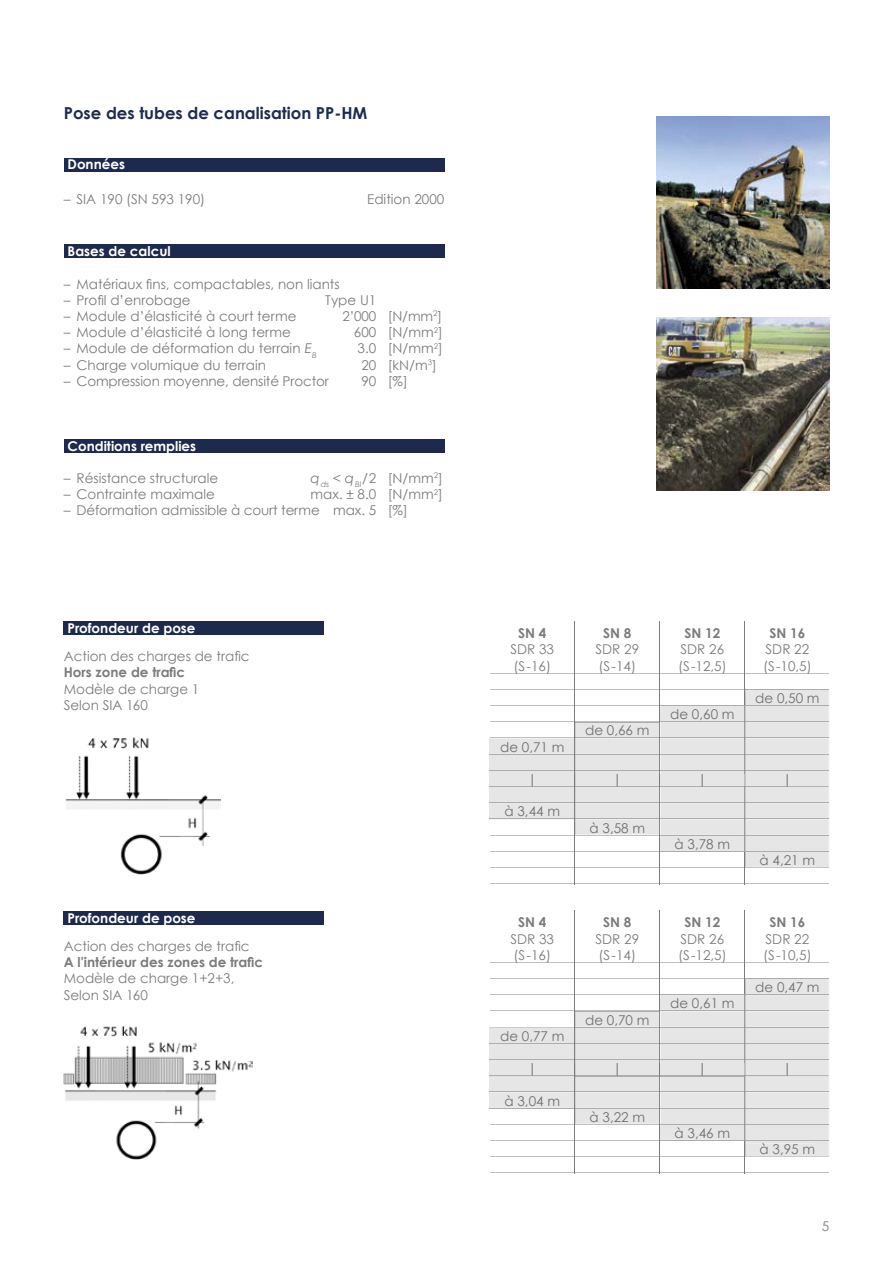
<style>
.page{position:relative;width:893px;height:1263px;background:#fff}
.page>*{position:absolute;margin:0;border:0;box-sizing:border-box;transform-origin:0 0}
.t1{font:700 16.5px "Century Gothic";color:#1d2c4f}
.t2{font:13.5px/16.2px "Century Gothic";color:#7c7c7c}
.t3{font:13.5px "Century Gothic";color:#707070}
.t4{font:700 13.5px "Century Gothic";color:#7c7c7c}
.t5{font:700 13.5px "Century Gothic";color:#fff}
.s1{font-style:italic}
</style>
<div class="page">
<img style="left:657px;top:116px;width:172px;height:172px">
<img style="left:657px;top:318px;width:172px;height:172px">
<div style="left:64px;top:158px;width:380px;height:13px;background:#1d294d"></div>
<div style="left:64px;top:245px;width:380px;height:13px;background:#1d294d"></div>
<div style="left:64px;top:439px;width:380px;height:14px;background:#1d294d"></div>
<hr style="left:490px;top:673px;width:338px;height:1px;background:#c0c0c0">
<hr style="left:490px;top:689px;width:338px;height:1px;background:#c0c0c0">
<hr style="left:490px;top:867px;width:338px;height:1px;background:#c0c0c0">
<hr style="left:490px;top:883px;width:338px;height:1px;background:#c0c0c0">
<hr style="left:490px;top:962px;width:338px;height:1px;background:#c0c0c0">
<hr style="left:490px;top:978px;width:338px;height:1px;background:#c0c0c0">
<hr style="left:490px;top:1156px;width:338px;height:1px;background:#c0c0c0">
<hr style="left:490px;top:1172px;width:338px;height:1px;background:#c0c0c0">
<hr style="left:574px;top:621px;width:1px;height:264px;background:#7c7c7c">
<hr style="left:659px;top:621px;width:1px;height:264px;background:#7c7c7c">
<hr style="left:744px;top:621px;width:1px;height:264px;background:#7c7c7c">
<hr style="left:574px;top:910px;width:1px;height:264px;background:#7c7c7c">
<hr style="left:659px;top:910px;width:1px;height:264px;background:#7c7c7c">
<hr style="left:744px;top:910px;width:1px;height:264px;background:#7c7c7c">
<svg style="left:490px;top:690px;width:339px;height:177px"></svg>
<hr style="left:490px;top:802px;width:84px;height:1px;background:#adadad">
<hr style="left:490px;top:819px;width:84px;height:1px;background:#adadad">
<div style="left:490px;top:742px;width:73px;height:11px;background:#e6e6e6"></div>
<div style="left:490px;top:774px;width:84px;height:12px;background:#e6e6e6"></div>
<hr style="left:490px;top:786px;width:84px;height:1px;background:#adadad">
<div style="left:490px;top:806px;width:70px;height:12px;background:#e6e6e6"></div>
<svg style="left:490px;top:979px;width:339px;height:177px"></svg>
<hr style="left:490px;top:1091px;width:84px;height:1px;background:#adadad">
<hr style="left:490px;top:1108px;width:84px;height:1px;background:#adadad">
<div style="left:490px;top:1031px;width:73px;height:11px;background:#e6e6e6"></div>
<div style="left:490px;top:1063px;width:84px;height:12px;background:#e6e6e6"></div>
<hr style="left:490px;top:1075px;width:84px;height:1px;background:#adadad">
<div style="left:490px;top:1095px;width:70px;height:12px;background:#e6e6e6"></div>
<div style="left:64px;top:621px;width:260px;height:14px;background:#1d294d"></div>
<img style="left:65px;top:737px;width:156px;height:137px">
<div style="left:64px;top:911px;width:260px;height:14px;background:#1d294d"></div>
<img style="left:63px;top:1026px;width:189px;height:133px">
<p class="t1" style="left:64px;top:102px;width:305px">Pose des tubes de canalisation PP-HM</p>
<p class="t5" style="left:68px;top:156px;width:59px">Données</p>
<p class="t2" style="left:64px;top:190px;width:143px">– SIA 190 (SN 593 190)</p>
<p class="t2" style="left:367px;top:190px;width:79px">Edition 2000</p>
<p class="t5" style="left:68px;top:243px;width:105px">Bases de calcul</p>
<p class="t2" style="left:64px;top:275px;width:277px">– Matériaux fins, compactables, non liants</p>
<p class="t2" style="left:64px;top:292px;width:128px">– Profil d’enrobage</p>
<p class="t2" style="left:325px;top:292px;width:53px">Type U1</p>
<p class="t2" style="left:64px;top:308px;width:234px">– Module d’élasticité à court terme</p>
<p class="t2" style="left:342px;top:308px;width:101px">2’000 [N/mm<sup>2</sup>]</p>
<p class="t2" style="left:64px;top:324px;width:229px">– Module d’élasticité à long terme</p>
<p class="t2" style="left:354px;top:324px;width:90px">600 [N/mm<sup>2</sup>]</p>
<p class="t2" style="left:64px;top:340px;width:254px">– Module de déformation du terrain <span class="s1">E</span><sub>B</sub></p>
<p class="t2" style="left:358px;top:340px;width:87px">3.0 [N/mm<sup>2</sup>]</p>
<p class="t2" style="left:64px;top:356px;width:204px">– Charge volumique du terrain</p>
<p class="t2" style="left:361px;top:356px;width:77px">20 [kN/m<sup>3</sup>]</p>
<p class="t2" style="left:64px;top:373px;width:267px">– Compression moyenne, densité Proctor</p>
<p class="t2" style="left:361px;top:373px;width:48px">90 [%]</p>
<p class="t5" style="left:68px;top:437px;width:130px">Conditions remplies</p>
<p class="t2" style="left:64px;top:470px;width:156px">– Résistance structurale</p>
<p class="t2" style="left:310px;top:470px;width:134px"><span class="s1">q</span><sub>ds</sub> &lt; <span class="s1">q</span><sub>BI</sub>/2 [N/mm<sup>2</sup>]</p>
<p class="t2" style="left:64px;top:486px;width:153px">– Contrainte maximale</p>
<p class="t2" style="left:311px;top:486px;width:134px">max. ± 8.0 [N/mm<sup>2</sup>]</p>
<p class="t2" style="left:64px;top:502px;width:345px">– Déformation admissible à court terme max. 5 [%]</p>
<p class="t5" style="left:68px;top:619px;width:130px">Profondeur de pose</p>
<p class="t2" style="left:64px;top:648px;width:187px">Action des charges de trafic</p>
<p class="t4" style="left:64px;top:664px;width:123px">Hors zone de trafic</p>
<p class="t2" style="left:64px;top:680px;width:137px">Modèle de charge 1<br>Selon SIA 160</p>
<p class="t5" style="left:68px;top:909px;width:130px">Profondeur de pose</p>
<p class="t2" style="left:64px;top:938px;width:187px">Action des charges de trafic</p>
<p class="t4" style="left:64px;top:954px;width:201px">A l'intérieur des zones de trafic</p>
<p class="t2" style="left:64px;top:970px;width:172px">Modèle de charge 1+2+3,<br>Selon SIA 160</p>
<p class="t4" style="left:518px;top:625px;width:30px">SN 4</p>
<p class="t4" style="left:603px;top:625px;width:30px">SN 8</p>
<p class="t4" style="left:684px;top:625px;width:37px">SN 12</p>
<p class="t4" style="left:769px;top:625px;width:37px">SN 16</p>
<p class="t2" style="left:510px;top:641px;width:45px">SDR 33</p>
<p class="t2" style="left:595px;top:641px;width:45px">SDR 29</p>
<p class="t2" style="left:680px;top:641px;width:45px">SDR 26</p>
<p class="t2" style="left:766px;top:641px;width:45px">SDR 22</p>
<p class="t2" style="left:514px;top:657px;width:39px">(S-16)</p>
<p class="t2" style="left:599px;top:657px;width:39px">(S-14)</p>
<p class="t2" style="left:678px;top:657px;width:50px">(S-12,5)</p>
<p class="t2" style="left:763px;top:657px;width:50px">(S-10,5)</p>
<p class="t3" style="left:585px;top:722px;width:66px">de 0,66 m</p>
<p class="t3" style="left:670px;top:706px;width:66px">de 0,60 m</p>
<p class="t3" style="left:755px;top:690px;width:66px">de 0,50 m</p>
<p class="t3" style="left:500px;top:738px;width:66px">de 0,71 m</p>
<p class="t3" style="left:528px;top:771px;width:11px">|</p>
<p class="t3" style="left:613px;top:771px;width:11px">|</p>
<p class="t3" style="left:698px;top:771px;width:11px">|</p>
<p class="t3" style="left:783px;top:771px;width:11px">|</p>
<p class="t3" style="left:504px;top:803px;width:57px">à 3,44 m</p>
<p class="t3" style="left:590px;top:819px;width:57px">à 3,58 m</p>
<p class="t3" style="left:675px;top:836px;width:57px">à 3,78 m</p>
<p class="t3" style="left:760px;top:852px;width:57px">à 4,21 m</p>
<p class="t4" style="left:518px;top:914px;width:30px">SN 4</p>
<p class="t4" style="left:603px;top:914px;width:30px">SN 8</p>
<p class="t4" style="left:684px;top:914px;width:37px">SN 12</p>
<p class="t4" style="left:769px;top:914px;width:37px">SN 16</p>
<p class="t2" style="left:510px;top:930px;width:45px">SDR 33</p>
<p class="t2" style="left:595px;top:930px;width:45px">SDR 29</p>
<p class="t2" style="left:680px;top:930px;width:45px">SDR 26</p>
<p class="t2" style="left:766px;top:930px;width:45px">SDR 22</p>
<p class="t2" style="left:514px;top:947px;width:39px">(S-16)</p>
<p class="t2" style="left:599px;top:947px;width:39px">(S-14)</p>
<p class="t2" style="left:678px;top:947px;width:50px">(S-12,5)</p>
<p class="t2" style="left:763px;top:947px;width:50px">(S-10,5)</p>
<p class="t3" style="left:585px;top:1011px;width:66px">de 0,70 m</p>
<p class="t3" style="left:670px;top:995px;width:66px">de 0,61 m</p>
<p class="t3" style="left:755px;top:979px;width:66px">de 0,47 m</p>
<p class="t3" style="left:500px;top:1028px;width:66px">de 0,77 m</p>
<p class="t3" style="left:528px;top:1060px;width:11px">|</p>
<p class="t3" style="left:613px;top:1060px;width:11px">|</p>
<p class="t3" style="left:698px;top:1060px;width:11px">|</p>
<p class="t3" style="left:783px;top:1060px;width:11px">|</p>
<p class="t3" style="left:504px;top:1092px;width:57px">à 3,04 m</p>
<p class="t3" style="left:590px;top:1109px;width:57px">à 3,22 m</p>
<p class="t3" style="left:675px;top:1125px;width:57px">à 3,46 m</p>
<p class="t3" style="left:760px;top:1141px;width:57px">à 3,95 m</p>
<p class="t2" style="left:822px;top:1218px;width:9px">5</p>
</div>
